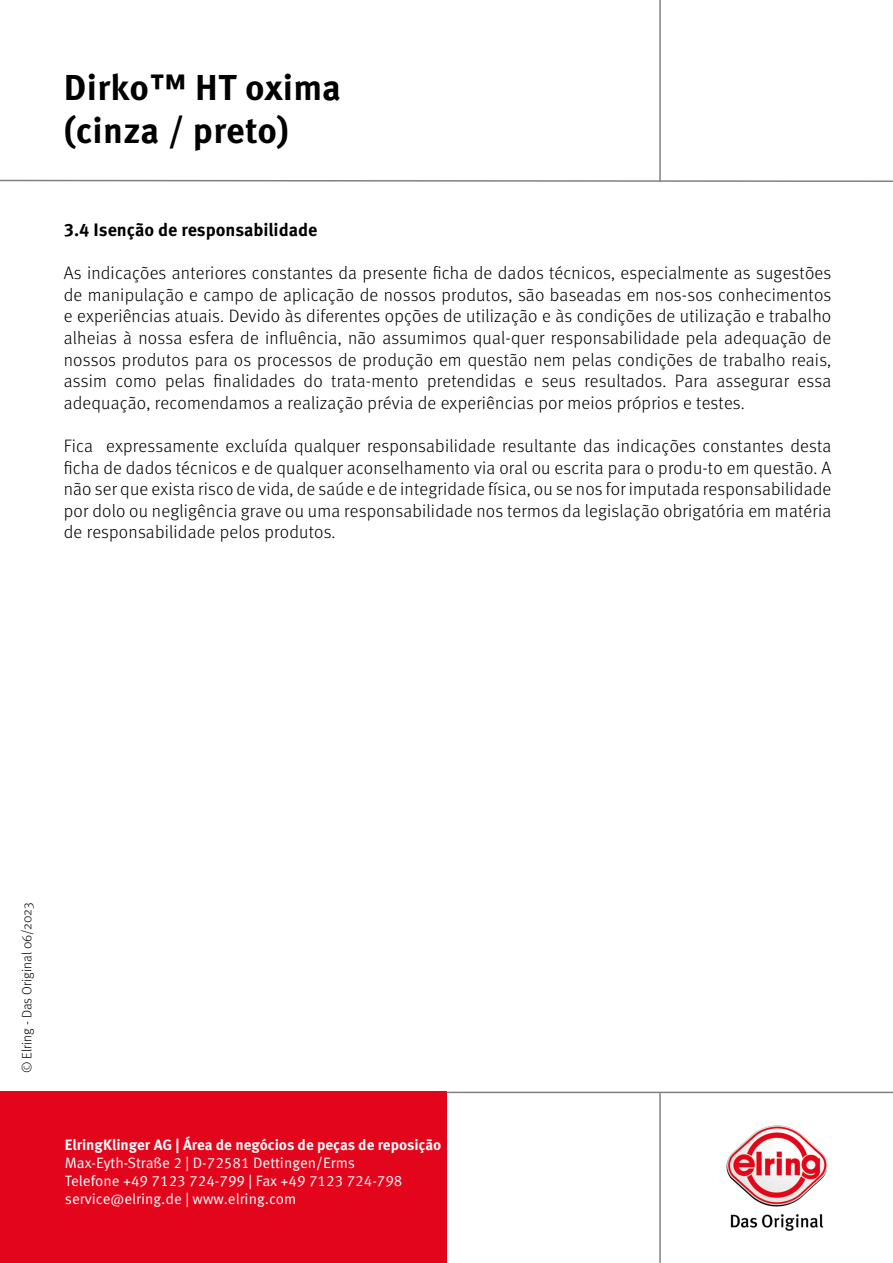
<style>
.page{position:relative;width:893px;height:1263px;background:#fff}
.page>*{position:absolute;margin:0;border:0;box-sizing:border-box;transform-origin:0 0}
.t1{font:700 36px/43.2px "Meta Pro";letter-spacing:.01em;color:#000}
.t2{font:300 18px/21.6px "Meta Pro";letter-spacing:.01em;color:#000;text-align:justify}
.t3{font:700 18px "Meta Pro";color:#000}
.t4{font:15px/18px "Meta Pro Norm";color:#fff}
.t5{font:700 15px "Meta Pro";color:#fff}
.t6{font:300 13.5px "Meta Pro";color:#000}
</style>
<div class="page">
<hr style="left:659px;top:0;width:2px;height:182px;background:#808080">
<svg style="left:0;top:179px;width:893px;height:3px"></svg>
<hr style="left:659px;top:1093px;width:2px;height:170px;background:#808080">
<div style="left:0;top:1092px;width:446px;height:171px;background:#e3051b"></div>
<hr style="left:446px;top:1092px;width:447px;height:1px;background:#808080">
<img style="left:727px;top:1126px;width:100px;height:104px">
<h1 class="t1" style="left:64px;top:63px;width:279px">Dirko™ HT oxima (cinza / preto)</h1>
<p class="t3" style="left:64px;top:216px;width:255px">3.4 Isenção de responsabilidade</p>
<p class="t2" style="left:64px;top:261px;width:769px">As indicações anteriores constantes da presente ficha de dados técnicos, especialmente as sugestões de manipulação e campo de aplicação de nossos produtos, são baseadas em nos-sos conhecimentos e experiências atuais. Devido às diferentes opções de utilização e às condições de utilização e trabalho alheias à nossa esfera de influência, não assumimos qual-quer responsabilidade pela adequação de nossos produtos para os processos de produção em questão nem pelas condições de trabalho reais, assim como pelas finalidades do trata-mento pretendidas e seus resultados. Para assegurar essa adequação, recomendamos a realização prévia de experiências por meios próprios e testes.</p>
<p class="t2" style="left:64px;top:434px;width:769px">Fica expressamente excluída qualquer responsabilidade resultante das indicações constantes desta ficha de dados técnicos e de qualquer aconselhamento via oral ou escrita para o produ-to em questão. A não ser que exista risco de vida, de saúde e de integridade física, ou se nos for imputada responsabilidade por dolo ou negligência grave ou uma responsabilidade nos termos da legislação obrigatória em matéria de responsabilidade pelos produtos.</p>
<p class="t6" style="left:17px;top:1073px;width:172px;rotate:-90deg">© Elring - Das Original 06/2023</p>
<p class="t5" style="left:65px;top:1133px;width:378px">ElringKlinger AG | Área de negócios de peças de reposição</p>
<p class="t4" style="left:65px;top:1153px;width:339px">Max-Eyth-Straße 2 | D-72581 Dettingen/Erms<br>Telefone +49 7123 724-799 | Fax +49 7123 724-798 service@elring.de | www.elring.com</p>
</div>
